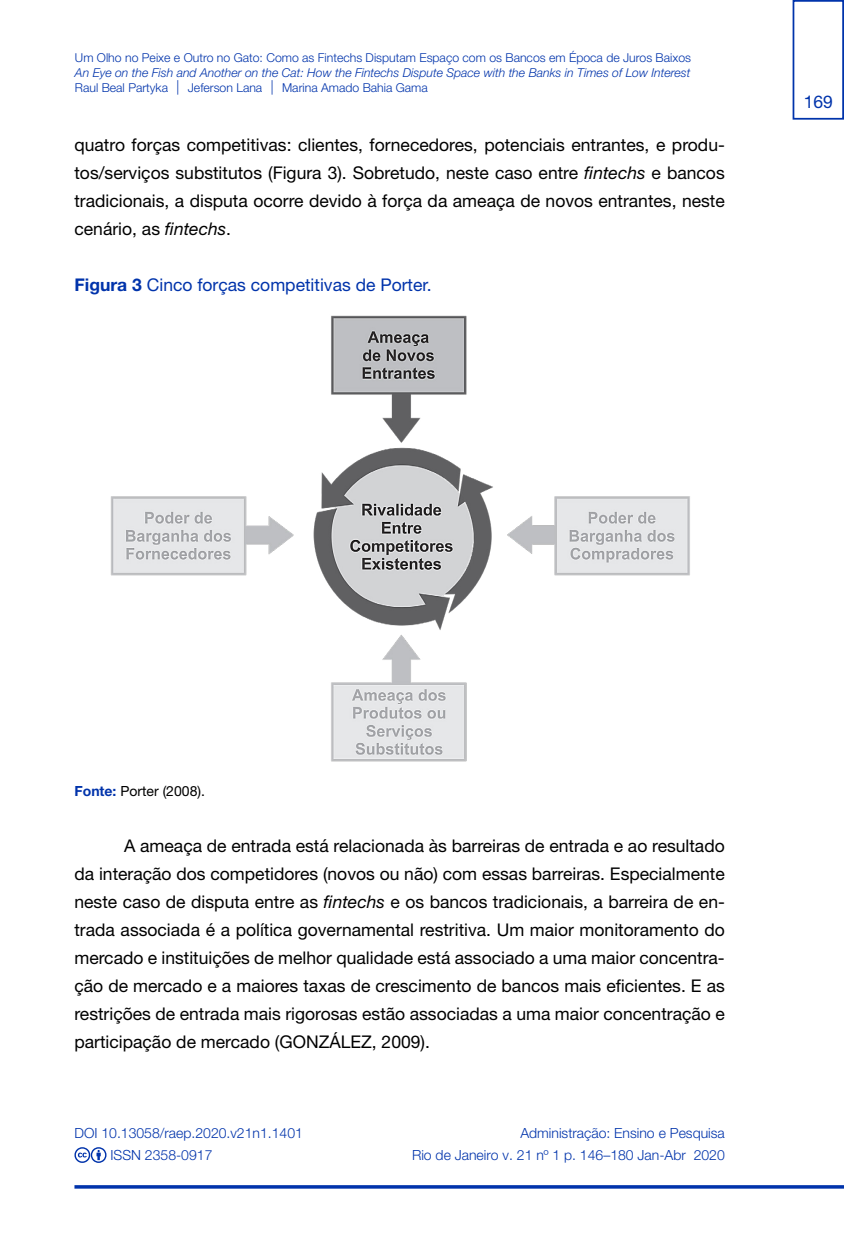
<style>
.page{position:relative;width:844px;height:1241px;background:#fff}
.page>*{position:absolute;margin:0;border:0;box-sizing:border-box;transform-origin:0 0}
.t1{font:17.5px/28px "Helvetica Neue";color:#000;text-align:justify}
.t2{font:17.5px "Helvetica Neue";color:#0033ab}
.t3{font:300 14px/21.7px "Helvetica Neue";color:#0033ab;text-align:right}
.t4{font:14px "Helvetica Neue";color:#000}
.t5{font:300 12.25px "Helvetica Neue";color:#0033ab}
.t6{font:italic 300 12.25px "Helvetica Neue";color:#0033ab}
.s1{font-style:italic}
.s2{font-weight:700}
.s3{font-weight:700;color:#0033ab}
</style>
<div class="page">
<svg style="left:74px;top:1185px;width:769px;height:3px;background:#0c3daf"></svg>
<svg style="left:74px;top:1147px;width:32px;height:15px"></svg>
<div style="left:792px;top:0;width:51px;height:120px;border:2px solid #0033ab"></div>
<img style="left:110px;top:315px;width:580px;height:447px">
<p class="t5" style="left:75px;top:48px;width:617px">Um Olho no Peixe e Outro no Gato: Como as Fintechs Disputam Espaço com os Bancos em Época de Juros Baixos</p>
<p class="t6" style="left:75px;top:63px;width:616px">An Eye on the Fish and Another on the Cat: How the Fintechs Dispute Space with the Banks in Times of Low Interest</p>
<p class="t5" style="left:75px;top:77px;width:354px">Raul Beal Partyka ︱ Jeferson Lana ︱ Marina Amado Bahia Gama</p>
<p class="t1" style="left:74px;top:131px;width:651px">quatro forças competitivas: clientes, fornecedores, potenciais entrantes, e produ&shy;tos/serviços substitutos (Figura 3). Sobretudo, neste caso entre <span class="s1">fintechs</span> e bancos tradicionais, a disputa ocorre devido à força da ameaça de novos entrantes, neste cenário, as <span class="s1">fintechs</span>.</p>
<p class="t2" style="left:74px;top:272px;width:358px"><span class="s2">Figura 3</span> Cinco forças competitivas de Porter.</p>
<p class="t2" style="left:803px;top:89px;width:31px">169</p>
<p class="t4" style="left:74px;top:780px;width:132px"><span class="s3">Fonte:</span> Porter (2008).</p>
<p class="t1" style="left:74px;top:832px;width:651px;text-indent:50px">A ameaça de entrada está relacionada às barreiras de entrada e ao resultado da interação dos competidores (novos ou não) com essas barreiras. Especialmente neste caso de disputa entre as <span class="s1">fintechs</span> e os bancos tradicionais, a barreira de en&shy;trada associada é a política governamental restritiva. Um maior monitoramento do mercado e instituições de melhor qualidade está associado a uma maior concentra&shy;ção de mercado e a maiores taxas de crescimento de bancos mais eficientes. E as restrições de entrada mais rigorosas estão associadas a uma maior concentração e participação de mercado (GONZÁLEZ, 2009).</p>
<p class="t3" style="left:110px;top:1120px;width:194px;text-align:left;text-indent:-36px">DOI 10.13058/raep.2020.v21n1.1401<br>ISSN 2358-0917</p>
<p class="t3" style="left:412px;top:1120px;width:314px">Administração: Ensino e Pesquisa<br>Rio de Janeiro v. 21 nº 1 p. 146–180 Jan-Abr 2020</p>
</div>
